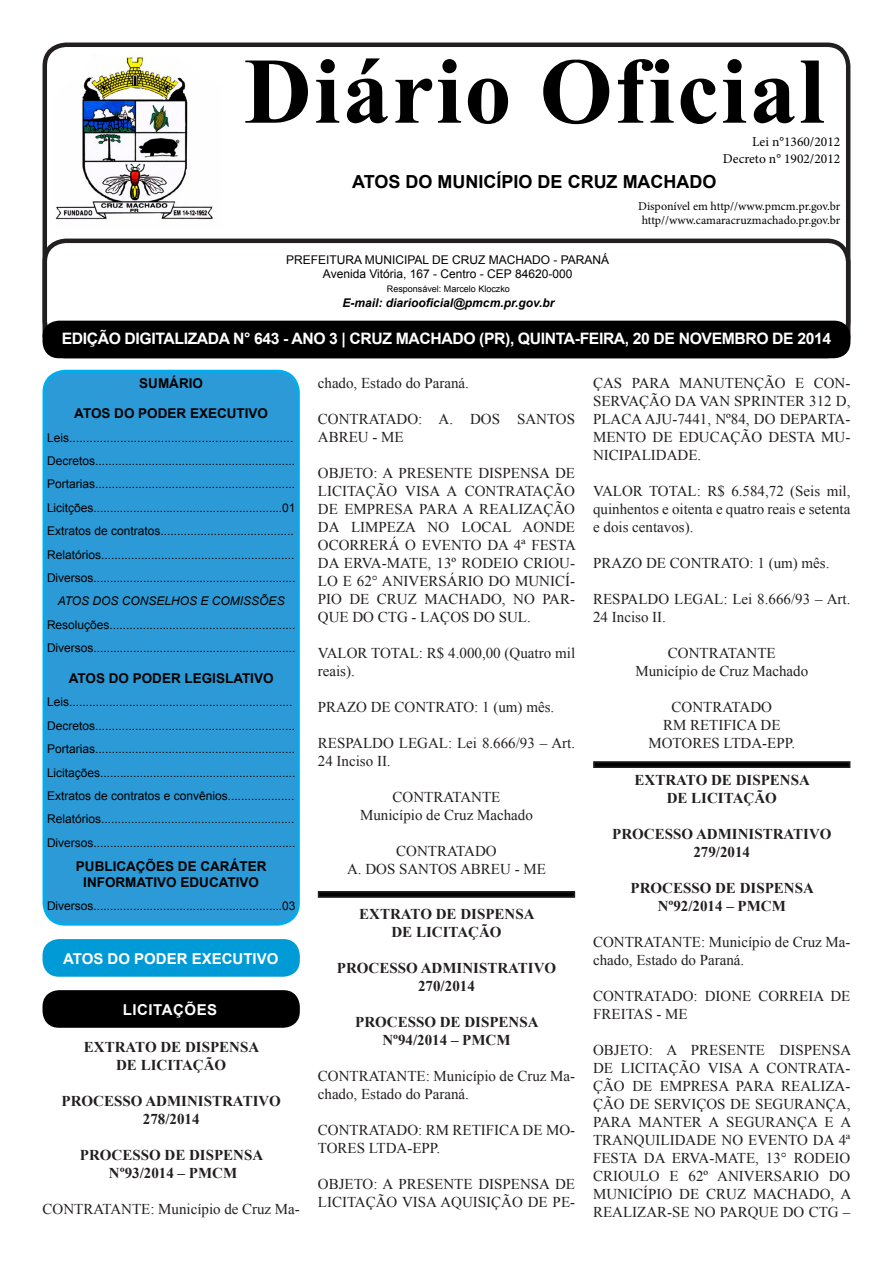
<style>
.page{position:relative;width:893px;height:1263px;background:#fff}
.page>*{position:absolute;margin:0;border:0;box-sizing:border-box;transform-origin:0 0}
.t1{font:700 93.9px "Times New Roman";letter-spacing:.025em;color:#000}
.t2{font:700 18px "Arial";color:#000}
.t3{font:700 15.75px "Arial";letter-spacing:-.025em;color:#fff}
.t4{font:15px/18px "Times New Roman";color:#231f20}
.t5{font:700 15px/18px "Times New Roman";color:#231f20;text-align:center}
.t6{font:700 15px "Arial";color:#fff}
.t7{font:700 15px "Arial";letter-spacing:.035em;color:#fff}
.t8{font:700 13.5px "Arial";color:#000}
.t9{font:13.5px "Minion Pro";color:#000}
.t10{font:12px "Arial";color:#000}
.t11{font:12px "Minion Pro";letter-spacing:-.005em;color:#000}
.t12{font:italic 700 12px "Arial";color:#000}
.t13{font:italic 12px "Arial";color:#000}
.t14{font:9px "Arial";color:#000}
</style>
<div class="page">
<div style="left:43px;top:43px;width:807px;height:301px;border:4px solid #231f20;border-radius:21px"></div>
<div style="left:43px;top:239px;width:807px;height:119px;border:4px solid #231f20;border-radius:21px"></div>
<div style="left:44px;top:371px;width:254px;height:553px;background:#2b9ad6;border-radius:21px"></div>
<div style="left:43px;top:370px;width:257px;height:556px;border:3px solid #00aeef;border-radius:21px"></div>
<div style="left:43px;top:321px;width:807px;height:37px;background:#000;border-radius:16px"></div>
<img style="left:55px;top:55px;width:158px;height:165px">
<div style="left:43px;top:939px;width:257px;height:38px;background:#009bd6;border-radius:16px"></div>
<div style="left:43px;top:990px;width:257px;height:38px;background:#000;border-radius:16px"></div>
<svg style="left:317px;top:891px;width:259px;height:7px;background:#161415"></svg>
<svg style="left:593px;top:761px;width:258px;height:7px;background:#161415"></svg>
<p class="t1" style="left:244px;top:24px;width:582px">Diário Oficial</p>
<p class="t9" style="left:752px;top:133px;width:90px">Lei n°1360/2012</p>
<p class="t9" style="left:723px;top:149px;width:119px">Decreto n° 1902/2012</p>
<p class="t2" style="left:352px;top:169px;width:366px">ATOS DO MUNICÍPIO DE CRUZ MACHADO</p>
<p class="t11" style="left:638px;top:198px;width:204px">Disponível em http//www.pmcm.pr.gov.br</p>
<p class="t11" style="left:642px;top:212px;width:200px">http//www.camaracruzmachado.pr.gov.br</p>
<p class="t10" style="left:286px;top:251px;width:325px">PREFEITURA MUNICIPAL DE CRUZ MACHADO - PARANÁ</p>
<p class="t10" style="left:323px;top:266px;width:251px">Avenida Vitória, 167 - Centro - CEP 84620-000</p>
<p class="t14" style="left:387px;top:282px;width:125px">Responsável: Marcelo Kloczko</p>
<p class="t12" style="left:343px;top:294px;width:213px">E-mail: diariooficial@pmcm.pr.gov.br</p>
<p class="t3" style="left:62px;top:327px;width:771px">EDIÇÃO DIGITALIZADA N° 643 - ANO 3 | CRUZ MACHADO (PR), QUINTA-FEIRA, 20 DE NOVEMBRO DE 2014</p>
<p class="t8" style="left:139px;top:373px;width:65px">SUMÁRIO</p>
<p class="t8" style="left:74px;top:404px;width:195px">ATOS DO PODER EXECUTIVO</p>
<p class="t10" style="left:47px;top:429px;width:248px">Leis..................................................................</p>
<p class="t10" style="left:47px;top:453px;width:250px">Decretos............................................................</p>
<p class="t10" style="left:47px;top:476px;width:250px">Portarias............................................................</p>
<p class="t10" style="left:47px;top:499px;width:250px">Licitções.........................................................01</p>
<p class="t10" style="left:47px;top:523px;width:248px">Extratos de contratos........................................</p>
<p class="t10" style="left:47px;top:546px;width:249px">Relatórios..........................................................</p>
<p class="t10" style="left:47px;top:570px;width:250px">Diversos.............................................................</p>
<p class="t13" style="left:58px;top:593px;width:228px">ATOS DOS CONSELHOS E COMISSÕES</p>
<p class="t10" style="left:47px;top:616px;width:250px">Resoluções........................................................</p>
<p class="t10" style="left:47px;top:640px;width:250px">Diversos.............................................................</p>
<p class="t8" style="left:69px;top:669px;width:206px">ATOS DO PODER LEGISLATIVO</p>
<p class="t10" style="left:47px;top:694px;width:247px">Leis...................................................................</p>
<p class="t10" style="left:47px;top:717px;width:250px">Decretos............................................................</p>
<p class="t10" style="left:47px;top:741px;width:250px">Portarias............................................................</p>
<p class="t10" style="left:47px;top:764px;width:250px">Licitações...........................................................</p>
<p class="t10" style="left:47px;top:787px;width:249px">Extratos de contratos e convênios....................</p>
<p class="t10" style="left:47px;top:811px;width:249px">Relatórios..........................................................</p>
<p class="t10" style="left:47px;top:834px;width:250px">Diversos.............................................................</p>
<p class="t8" style="left:76px;top:856px;width:192px">PUBLICAÇÕES DE CARÁTER</p>
<p class="t8" style="left:83px;top:873px;width:177px">INFORMATIVO EDUCATIVO</p>
<p class="t10" style="left:47px;top:898px;width:250px">Diversos.........................................................03</p>
<p class="t4" style="left:593px;top:374px;width:259px;text-align:justify">ÇAS PARA MANUTENÇÃO E CON-SERVAÇÃO DA VAN SPRINTER 312 D, PLACA AJU-7441, Nº84, DO DEPARTA-MENTO DE EDUCAÇÃO DESTA MU-NICIPALIDADE.</p>
<p class="t4" style="left:593px;top:482px;width:259px;text-align:justify">VALOR TOTAL: R$ 6.584,72 (Seis mil, quinhentos e oitenta e quatro reais e setenta e dois centavos).</p>
<p class="t4" style="left:593px;top:554px;width:238px">PRAZO DE CONTRATO: 1 (um) mês.</p>
<p class="t4" style="left:593px;top:590px;width:259px">RESPALDO LEGAL: Lei 8.666/93 – Art.<br>24 Inciso II.</p>
<p class="t4" style="left:668px;top:644px;width:109px">CONTRATANTE</p>
<p class="t4" style="left:635px;top:662px;width:174px">Município de Cruz Machado</p>
<p class="t4" style="left:672px;top:698px;width:102px">CONTRATADO</p>
<p class="t4" style="left:663px;top:716px;width:119px">RM RETIFICA DE</p>
<p class="t4" style="left:648px;top:734px;width:148px">MOTORES LTDA-EPP.</p>
<p class="t5" style="left:635px;top:770px;width:177px">EXTRATO DE DISPENSA</p>
<p class="t5" style="left:667px;top:788px;width:112px">DE LICITAÇÃO</p>
<p class="t5" style="left:612px;top:824px;width:221px">PROCESSO ADMINISTRATIVO<br>279/2014</p>
<p class="t5" style="left:630px;top:878px;width:185px">PROCESSO DE DISPENSA</p>
<p class="t5" style="left:658px;top:896px;width:130px">Nº92/2014 – PMCM</p>
<p class="t4" style="left:593px;top:932px;width:259px">CONTRATANTE: Município de Cruz Ma&shy;chado, Estado do Paraná.</p>
<p class="t4" style="left:593px;top:986px;width:259px">CONTRATADO: DIONE CORREIA DE<br>FREITAS - ME</p>
<p class="t4" style="left:593px;top:1040px;width:260px;text-align:justify">OBJETO: A PRESENTE DISPENSA DE LICITAÇÃO VISA A CONTRATA-ÇÃO DE EMPRESA PARA REALIZA-ÇÃO DE SERVIÇOS DE SEGURANÇA, PARA MANTER A SEGURANÇA E A TRANQUILIDADE NO EVENTO DA 4ª FESTA DA ERVA-MATE, 13° RODEIO CRIOULO E 62º ANIVERSARIO DO MUNICÍPIO DE CRUZ MACHADO, A REALIZAR-SE NO PARQUE DO CTG –</p>
<p class="t4" style="left:318px;top:374px;width:153px">chado, Estado do Paraná.</p>
<p class="t4" style="left:318px;top:410px;width:259px">CONTRATADO: A. DOS SANTOS<br>ABREU - ME</p>
<p class="t4" style="left:318px;top:464px;width:260px;text-align:justify">OBJETO: A PRESENTE DISPENSA DE LICITAÇÃO VISA A CONTRATAÇÃO DE EMPRESA PARA A REALIZAÇÃO DA LIMPEZA NO LOCAL AONDE OCORRERÁ O EVENTO DA 4ª FESTA DA ERVA-MATE, 13º RODEIO CRIOU-LO E 62° ANIVERSÁRIO DO MUNICÍ-PIO DE CRUZ MACHADO, NO PAR-QUE DO CTG - LAÇOS DO SUL.</p>
<p class="t4" style="left:318px;top:644px;width:259px">VALOR TOTAL: R$ 4.000,00 (Quatro mil reais).</p>
<p class="t4" style="left:318px;top:698px;width:238px">PRAZO DE CONTRATO: 1 (um) mês.</p>
<p class="t4" style="left:318px;top:734px;width:259px">RESPALDO LEGAL: Lei 8.666/93 – Art.<br>24 Inciso II.</p>
<p class="t4" style="left:392px;top:788px;width:109px">CONTRATANTE</p>
<p class="t4" style="left:360px;top:806px;width:174px">Município de Cruz Machado</p>
<p class="t4" style="left:396px;top:842px;width:102px">CONTRATADO</p>
<p class="t4" style="left:347px;top:860px;width:200px">A. DOS SANTOS ABREU - ME</p>
<p class="t5" style="left:359px;top:904px;width:177px">EXTRATO DE DISPENSA</p>
<p class="t5" style="left:391px;top:922px;width:112px">DE LICITAÇÃO</p>
<p class="t5" style="left:337px;top:958px;width:221px">PROCESSO ADMINISTRATIVO<br>270/2014</p>
<p class="t5" style="left:355px;top:1012px;width:185px">PROCESSO DE DISPENSA</p>
<p class="t5" style="left:382px;top:1030px;width:130px">Nº94/2014 – PMCM</p>
<p class="t4" style="left:318px;top:1067px;width:259px">CONTRATANTE: Município de Cruz Ma&shy;chado, Estado do Paraná.</p>
<p class="t4" style="left:318px;top:1121px;width:259px">CONTRATADO: RM RETIFICA DE MO-<br>TORES LTDA-EPP.</p>
<p class="t4" style="left:318px;top:1175px;width:259px">OBJETO: A PRESENTE DISPENSA DE<br>LICITAÇÃO VISA AQUISIÇÃO DE PE-</p>
<p class="t6" style="left:63px;top:948px;width:217px">ATOS DO PODER EXECUTIVO</p>
<p class="t7" style="left:123px;top:999px;width:96px">LICITAÇÕES</p>
<p class="t5" style="left:84px;top:1038px;width:177px">EXTRATO DE DISPENSA</p>
<p class="t5" style="left:116px;top:1056px;width:112px">DE LICITAÇÃO</p>
<p class="t5" style="left:62px;top:1092px;width:221px">PROCESSO ADMINISTRATIVO<br>278/2014</p>
<p class="t5" style="left:80px;top:1146px;width:185px">PROCESSO DE DISPENSA</p>
<p class="t5" style="left:109px;top:1164px;width:130px">Nº93/2014 – PMCM</p>
<p class="t4" style="left:43px;top:1200px;width:259px">CONTRATANTE: Município de Cruz Ma-</p>
</div>
